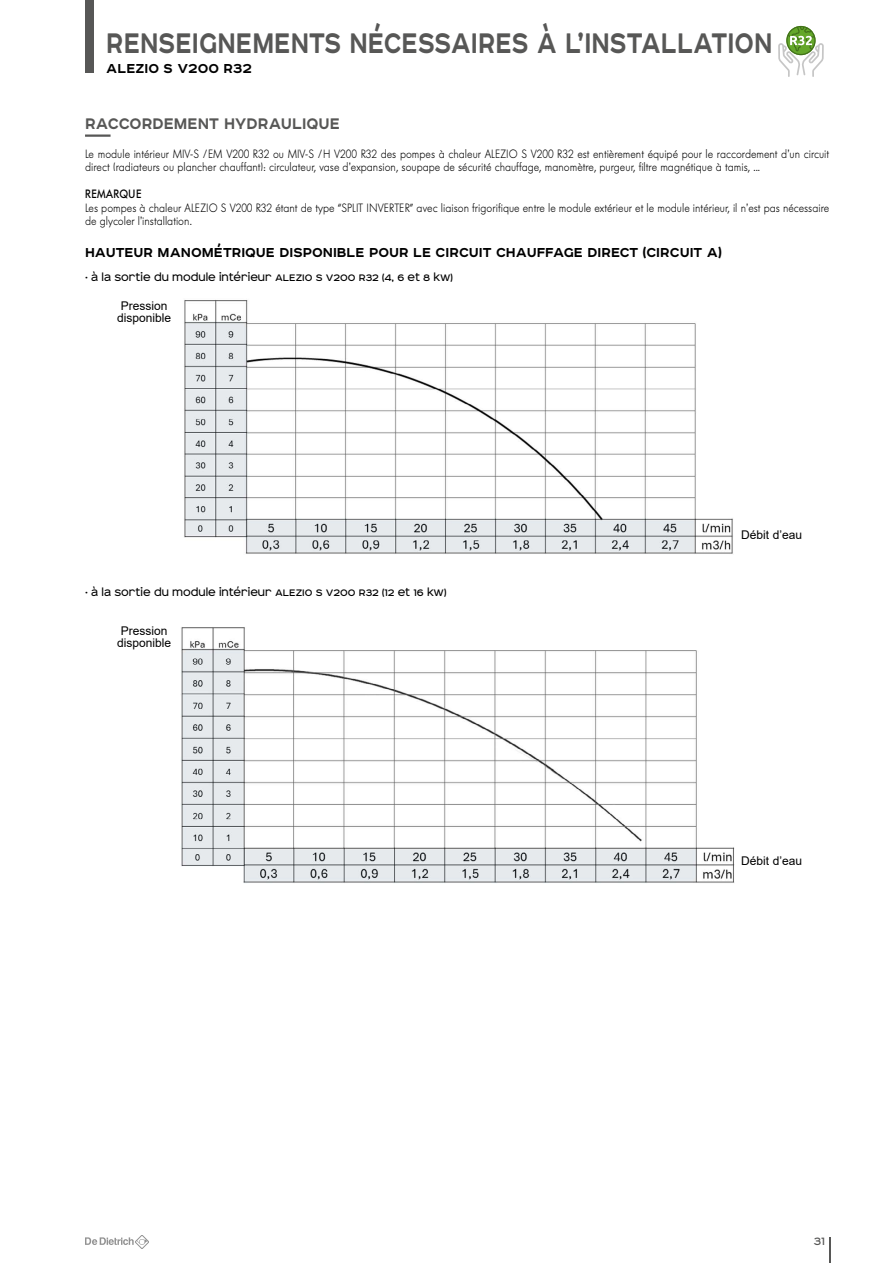
<style>
.page{position:relative;width:893px;height:1263px;background:#fff}
.page>*{position:absolute;margin:0;border:0;box-sizing:border-box;transform-origin:0 0}
.t1{font:700 36px "Affect";color:#575756;scale:.83 1}
.t2{font:700 19.5px "Affect";color:#575756;scale:.95 1}
.t3{font:700 16.5px "Affect";color:#000}
.t4{font:13.5px "Affect";color:#575756}
.t5{font:300 12px/13.5px "Futura BQ";color:#000;scale:.9 1}
.t6{font:12px "Affect";color:#000}
.t7{font:12px/12px "Arial";color:#000;text-align:center}
.t8{font:500 12px "Futura BQ";color:#000;scale:.9 1}
</style>
<div class="page">
<div style="left:85px;top:0;width:9px;height:72px;background:#575756"></div>
<hr style="left:829px;top:1237px;width:2px;height:26px;background:#575756">
<svg style="left:85px;top:1235px;width:64px;height:14px"></svg>
<svg style="left:778px;top:26px;width:46px;height:51px"></svg>
<hr style="left:85px;top:134px;width:26px;height:3px;background:#575756">
<img style="left:184px;top:300px;width:549px;height:254px">
<img style="left:181px;top:627px;width:553px;height:256px">
<h1 class="t1" style="left:106px;top:17px;width:804px">RENSEIGNEMENTS NÉCESSAIRES À L’INSTALLATION</h1>
<h3 class="t3" style="left:106px;top:56px;width:147px">ALEZIO S V200 R32</h3>
<h2 class="t2" style="left:85px;top:110px;width:270px">RACCORDEMENT HYDRAULIQUE</h2>
<p class="t5" style="left:85px;top:147px;width:828px">Le module intérieur MIV-S /EM V200 R32 ou MIV-S /H V200 R32 des pompes à chaleur ALEZIO S V200 R32 est entièrement équipé pour le raccordement d’un circuit direct (radiateurs ou plancher chauffant): circulateur, vase d’expansion, soupape de sécurité chauffage, manomètre, purgeur, filtre magnétique à tamis, ...</p>
<p class="t8" style="left:85px;top:187px;width:64px">REMARQUE</p>
<p class="t5" style="left:85px;top:201px;width:828px">Les pompes à chaleur ALEZIO S V200 R32 étant de type “SPLIT INVERTER” avec liaison frigorifique entre le module extérieur et le module intérieur, il n’est pas nécessaire de glycoler l’installation.</p>
<h3 class="t3" style="left:85px;top:241px;width:638px">HAUTEUR MANOMÉTRIQUE DISPONIBLE POUR LE CIRCUIT CHAUFFAGE DIRECT (CIRCUIT A)</h3>
<p class="t6" style="left:85px;top:269px;width:369px">• à la sortie du module intérieur ALEZIO S V200 R32 (4, 6 et 8 kW)</p>
<p class="t7" style="left:117px;top:300px;width:56px">Pression disponible</p>
<p class="t6" style="left:85px;top:584px;width:363px">• à la sortie du module intérieur ALEZIO S V200 R32 (12 et 16 kW)</p>
<p class="t7" style="left:117px;top:625px;width:56px">Pression disponible</p>
<p class="t7" style="left:741px;top:529px;width:63px">Débit d’eau</p>
<p class="t7" style="left:741px;top:855px;width:63px">Débit d’eau</p>
<p class="t4" style="left:814px;top:1231px;width:13px">31</p>
</div>
